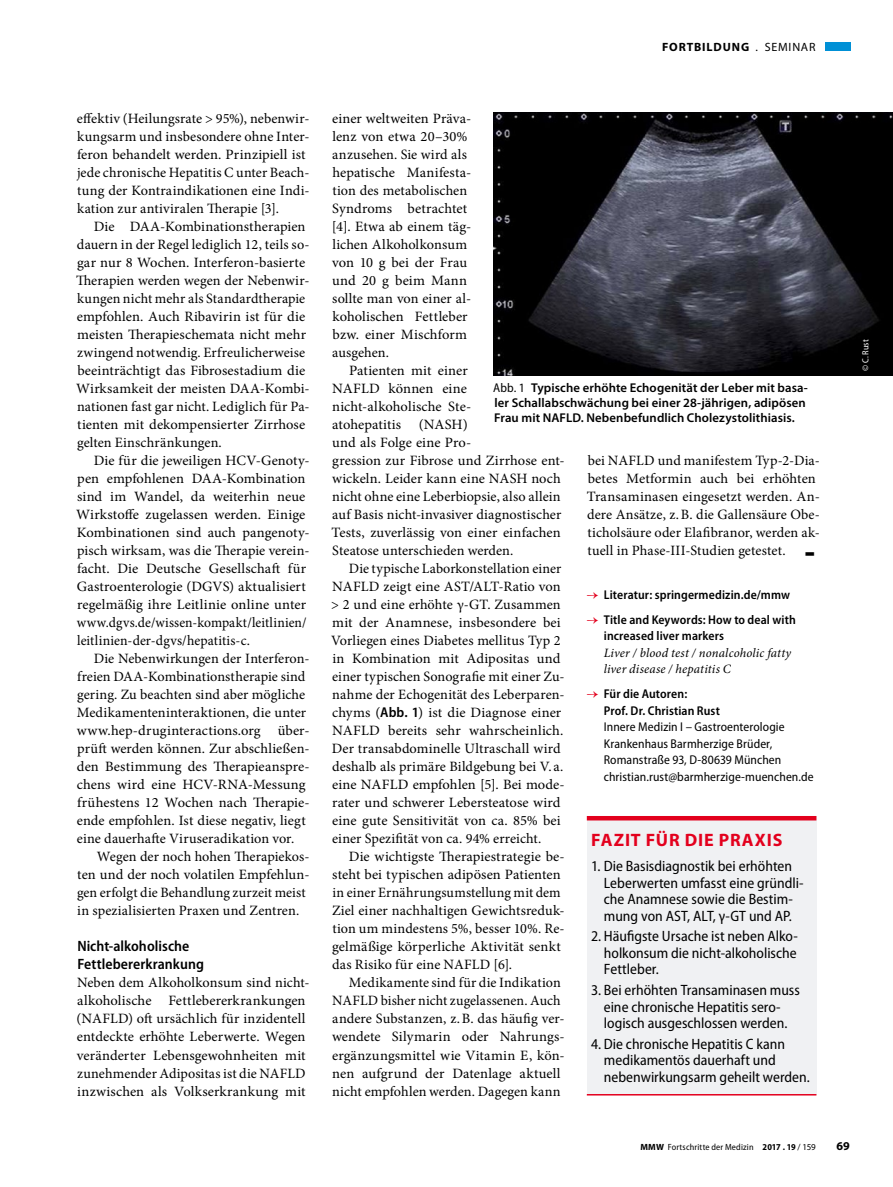
<style>
.page{position:relative;width:893px;height:1187px;background:#fff}
.page>*{position:absolute;margin:0;border:0;box-sizing:border-box;transform-origin:0 0}
.Box_Heading_Fazit{font:700 18px "Myriad Pro";letter-spacing:.05em;color:#e3001d}
.t1{font:semi-condensed 15px/16.5px "Myriad Pro";color:#000}
.SectionHeading_1_x{font:600 semi-condensed 15px/18px "Myriad Pro";letter-spacing:.005em;color:#000}
.Para_Indent{font:14.25px/18px "Minion Pro";letter-spacing:.005em;color:#000}
.Para_x{font:14.25px/18px "Minion Pro";letter-spacing:.005em;color:#000}
.t2{font:semi-condensed 12.75px/16.5px "Myriad Pro";letter-spacing:.005em;color:#000}
.Image_Caption_1{font:600 12.75px/15px "Myriad Pro";letter-spacing:.005em;color:#000}
.t3{font:italic 12.75px/16.5px "Minion Pro";letter-spacing:.01em;color:#000}
.t4{font:600 semi-condensed 12.75px "Myriad Pro";letter-spacing:.01em;color:#000}
.Category_x{font:700 12px "Myriad Pro";letter-spacing:.075em;color:#000}
.NoXML_Pagina{font:700 12px "Myriad Pro";color:#000}
.Para_Indent-2{font:12px "Minion Pro";color:#000;scale:2.5 1}
.NoXML_Fußzeile{font:semi-condensed 9px "Myriad Pro";letter-spacing:.02em;color:#000}
.Image_Source_x{font:semi-condensed 9px "Myriad Pro";color:#fff}
.s1{font-weight:400}
.s2{font-family:"Myriad Pro";font-weight:600;font-stretch:semi-condensed}
.s3{font-weight:400;font-stretch:semi-condensed}
.s4{font-family:"Myriad Pro";font-weight:600;font-style:normal;font-stretch:semi-condensed}
.s5{font-weight:600}
.s6{font-weight:700;font-stretch:normal}
.s7{font-weight:700}
.s8{font-stretch:normal}
</style>
<div class="page">
<img style="left:493px;top:113px;width:400px;height:262px">
<div style="left:587px;top:816px;width:229px;height:278px;background:#f0f1f3"></div>
<hr style="left:587px;top:816px;width:229px;height:4px;background:#e3001d">
<hr style="left:587px;top:1093px;width:229px;height:2px;background:#e3001d">
<div style="left:825px;top:43px;width:25px;height:8px;background:#0090d6"></div>
<p class="Category_x" style="left:662px;top:39px;width:155px">FORTBILDUNG <span class="s1">. SEMINAR</span></p>
<p class="Para_x" style="left:77px;top:109px;width:234px">effektiv (Heilungsrate &gt; 95%), nebenwir&shy;kungsarm und insbesondere ohne Inter&shy;feron behandelt werden. Prinzipiell ist jede chronische Hepatitis C unter Beach&shy;tung der Kontraindikationen eine Indi&shy;kation zur antiviralen Therapie [3].</p>
<p class="Para_Indent" style="left:76px;top:217px;width:235px;text-indent:18px">Die DAA-Kombinationstherapien dauern in der Regel lediglich 12, teils so&shy;gar nur 8 Wochen. Interferon-basierte Therapien werden wegen der Nebenwir&shy;kungen nicht mehr als Standardtherapie empfohlen. Auch Ribavirin ist für die meisten Therapieschemata nicht mehr zwingend notwendig. Erfreulicherweise beeinträchtigt das Fibrosestadium die Wirksamkeit der meisten DAA-Kombi&shy;nationen fast gar nicht. Lediglich für Pa&shy;tienten mit dekompensierter Zirrhose gelten Einschränkungen.</p>
<p class="Para_Indent" style="left:76px;top:451px;width:235px;text-indent:18px">Die für die jeweiligen HCV-Genoty&shy;pen empfohlenen DAA-Kombination sind im Wandel, da weiterhin neue Wirkstoffe zugelassen werden. Einige Kombinationen sind auch pangenoty&shy;pisch wirksam, was die Therapie verein&shy;facht. Die Deutsche Gesellschaft für Gastroenterologie (DGVS) aktualisiert regelmäßig ihre Leitlinie online unter www.dgvs.de/wissen-kompakt/leitlinien/ leitlinien-der-dgvs/hepatitis-c.</p>
<p class="Para_Indent" style="left:77px;top:649px;width:234px;text-indent:17px">Die Nebenwirkungen der Interferon&shy;freien DAA-Kombinationstherapie sind gering. Zu beachten sind aber mögliche Medikamenteninteraktionen, die unter www.hep-druginteractions.org über&shy;prüft werden können. Zur abschließen&shy;den Bestimmung des Therapieanspre&shy;chens wird eine HCV-RNA-Messung frühestens 12 Wochen nach Therapie&shy;ende empfohlen. Ist diese negativ, liegt eine dauerhafte Viruseradikation vor.</p>
<p class="Para_Indent" style="left:77px;top:847px;width:234px;text-indent:20px">Wegen der noch hohen Therapiekos&shy;ten und der noch volatilen Empfehlun&shy;gen erfolgt die Behandlung zurzeit meist in spezialisierten Praxen und Zentren.</p>
<p class="SectionHeading_1_x" style="left:77px;top:937px;width:128px">Nicht-alkoholische<br>Fettlebererkrankung</p>
<p class="Para_x" style="left:77px;top:973px;width:234px">Neben dem Alkoholkonsum sind nicht&shy;alkoholische Fettlebererkrankungen (NAFLD) oft ursächlich für inzidentell entdeckte erhöhte Leberwerte. Wegen veränderter Lebensgewohnheiten mit zunehmender Adipositas ist die NAFLD inzwischen als Volkserkrankung mit</p>
<p class="Para_x" style="left:332px;top:109px;width:141px">einer weltweiten Präva&shy;lenz von etwa 20–30% anzusehen. Sie wird als hepatische Manifesta&shy;tion des metabolischen<br>Syndroms betrachtet [4]. Etwa ab einem täg&shy;lichen Alkoholkonsum von 10 g bei der Frau und 20 g beim Mann sollte man von einer al&shy;koholischen Fettleber bzw. einer Mischform ausgehen.</p>
<p class="Para_Indent" style="left:332px;top:361px;width:235px;text-indent:17px">Patienten mit einer<br>NAFLD können eine nicht-alkoholische Ste-<br>atohepatitis (NASH)<br>und als Folge eine Pro-<br>gression zur Fibrose und Zirrhose ent&shy;wickeln. Leider kann eine NASH noch nicht ohne eine Leberbiopsie, also allein auf Basis nicht-invasiver diagnostischer<br>Tests, zuverlässig von einer einfachen<br>Steatose unterschieden werden.</p>
<p class="Para_Indent" style="left:331px;top:559px;width:235px;text-indent:18px">Die typische Laborkonstellation einer NAFLD zeigt eine AST/ALT-Ratio von &gt; 2 und eine erhöhte γ-GT. Zusammen mit der Anamnese, insbesondere bei Vorliegen eines Diabetes mellitus Typ 2 in Kombination mit Adipositas und einer typischen Sonografie mit einer Zu&shy;nahme der Echogenität des Leberparen&shy;chyms (<span class="s2">Abb. 1</span>) ist die Diagnose einer NAFLD bereits sehr wahrscheinlich.<br>Der transabdominelle Ultraschall wird deshalb als primäre Bildgebung bei V. a. eine NAFLD empfohlen [5]. Bei mode&shy;rater und schwerer Lebersteatose wird eine gute Sensitivität von ca. 85% bei einer Spezifität von ca. 94% erreicht.</p>
<p class="Para_Indent" style="left:332px;top:847px;width:234px;text-indent:17px">Die wichtigste Therapiestrategie be&shy;steht bei typischen adipösen Patienten in einer Ernährungsumstellung mit dem Ziel einer nachhaltigen Gewichtsreduk&shy;tion um mindestens 5%, besser 10%. Re&shy;gelmäßige körperliche Aktivität senkt das Risiko für eine NAFLD [6].</p>
<p class="Para_Indent" style="left:332px;top:973px;width:234px;text-indent:17px">Medikamente sind für die Indikation NAFLD bisher nicht zugelassenen. Auch andere Substanzen, z.B. das häufig ver&shy;wendete Silymarin oder Nahrungs&shy;ergänzungsmittel wie Vitamin E, kön&shy;nen aufgrund der Datenlage aktuell nicht empfohlen werden. Dagegen kann</p>
<p class="Image_Caption_1" style="left:493px;top:380px;width:316px"><span class="s3">Abb. 1</span> Typische erhöhte Echogenität der Leber mit basa&shy;ler Schallabschwächung bei einer 28-jährigen, adipösen<br>Frau mit NAFLD. Nebenbefundlich Cholezystolithiasis.</p>
<p class="Para_Indent" style="left:587px;top:451px;width:235px">bei NAFLD und manifestem Typ-2-Dia&shy;betes Metformin auch bei erhöhten Transaminasen eingesetzt werden. An&shy;dere Ansätze, z.B. die Gallensäure Obe&shy;ticholsäure oder Elafibranor, werden ak&shy;tuell in Phase-III-Studien getestet.</p>
<p class="Para_Indent-2" style="left:804px;top:545px;width:6px">■</p>
<p class="t4" style="left:604px;top:587px;width:188px">Literatur: springermedizin.de/mmw</p>
<p class="t3" style="left:604px;top:611px;width:193px"><span class="s4">Title and Keywords: How to deal with increased liver markers<br></span>Liver / blood test / nonalcoholic fatty liver disease / hepatitis C</p>
<p class="t2" style="left:604px;top:686px;width:211px"><span class="s5">Für die Autoren:<br>Prof. Dr. Christian Rust<br></span>Innere Medizin I – Gastroenterologie<br>Krankenhaus Barmherzige Brüder,<br>Romanstraße 93, D-80639 München christian.rust@barmherzige-muenchen.de</p>
<p class="Box_Heading_Fazit" style="left:591px;top:828px;width:193px">FAZIT FÜR DIE PRAXIS</p>
<p class="t1" style="left:604px;top:858px;width:201px;text-indent:-13px">1. Die Basisdiagnostik bei erhöhten Leberwerten umfasst eine gründli&shy;che Anamnese sowie die Bestim&shy;mung von AST, ALT, γ-GT und AP.</p>
<p class="t1" style="left:604px;top:928px;width:196px;text-align:justify;text-indent:-13px">2. Häufigste Ursache ist neben Alko&shy;holkonsum die nicht-alkoholische Fettleber.</p>
<p class="t1" style="left:591px;top:982px;width:210px;text-align:center">3. Bei erhöhten Transaminasen muss eine chronische Hepatitis sero&shy;logisch ausgeschlossen werden.</p>
<p class="t1" style="left:604px;top:1035px;width:208px;text-indent:-13px">4. Die chronische Hepatitis C kann medikamentös dauerhaft und nebenwirkungsarm geheilt werden.</p>
<p class="Image_Source_x" style="left:860px;top:371px;width:33px;rotate:-90deg">© C. Rust</p>
<p class="NoXML_Fußzeile" style="left:640px;top:1141px;width:177px"><span class="s6">MMW</span> Fortschritte der Medizin <span class="s7">2017 . 19</span> <span class="s8">/ 159</span></p>
<p class="NoXML_Pagina" style="left:836px;top:1137px;width:15px">69</p>
</div>
